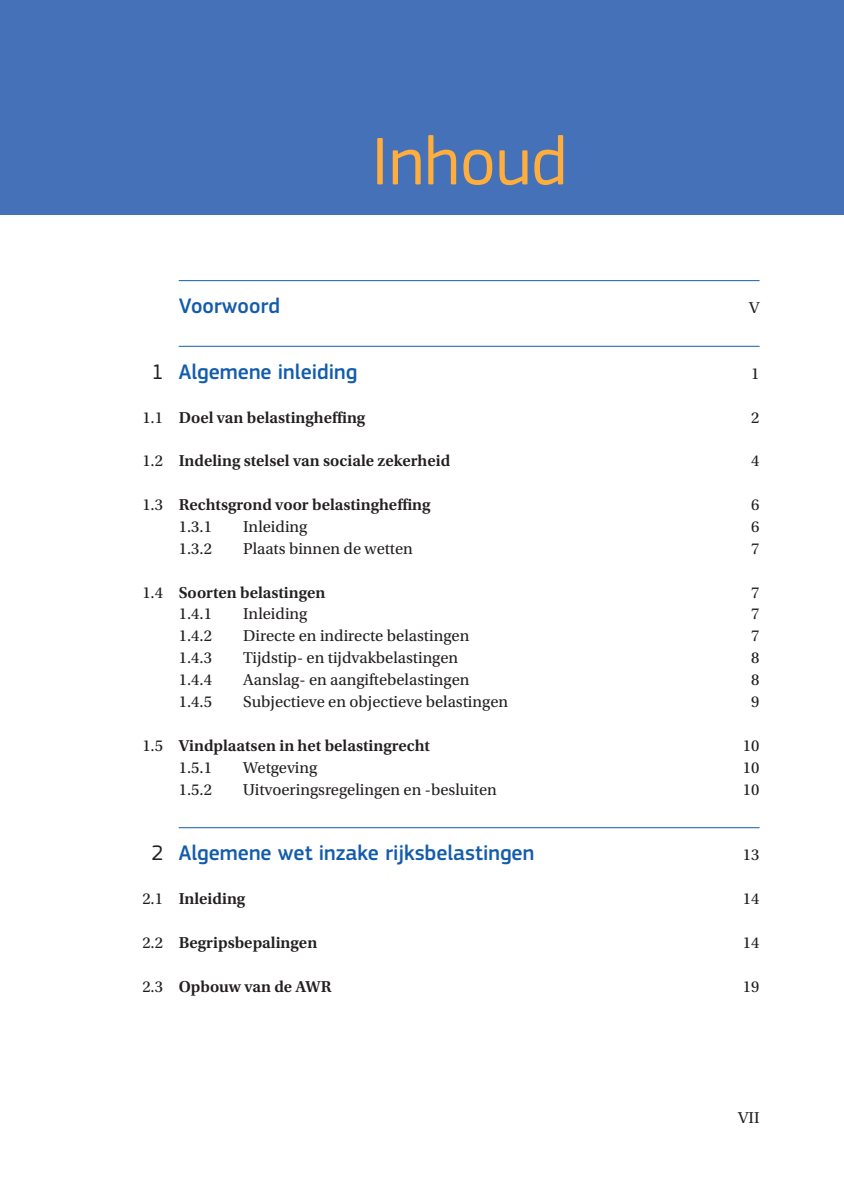
<style>
.page{position:relative;width:844px;height:1191px;background:#fff}
.page>*{position:absolute;margin:0;border:0;box-sizing:border-box;transform-origin:0 0}
.Hoofdstuktekst{font:70px "EC Square Sans Pro";color:#ffad3d}
.t1{font:500 21.88px "EC Square Sans Pro";color:#135cab}
.t2{font:16.62px "Utopia Std";color:#231f20}
.t3{font:600 16.62px "Utopia Std";color:#231f20}
.s1{font-weight:400;color:#231f20}
.s2{font-weight:400}
</style>
<div class="page">
<div style="left:0;top:0;width:843px;height:215px;background:#4471b8"></div>
<hr style="left:179px;top:280px;width:580px;height:1px;background:#135cab">
<hr style="left:179px;top:346px;width:580px;height:1px;background:#135cab">
<hr style="left:179px;top:827px;width:580px;height:1px;background:#135cab">
<p class="Hoofdstuktekst" style="left:371px;top:120px;width:197px">Inhoud</p>
<p class="t1" style="left:179px;top:293px;width:103px">Voorwoord</p>
<p class="t2" style="left:749px;top:299px;width:12px">V</p>
<p class="t1" style="left:152px;top:359px;width:207px"><span class="s1">1</span> Algemene inleiding</p>
<p class="t2" style="left:751px;top:364px;width:10px">1</p>
<p class="t3" style="left:142px;top:408px;width:224px"><span class="s2">1.1</span> Doel van belastingheffing</p>
<p class="t2" style="left:751px;top:408px;width:10px">2</p>
<p class="t3" style="left:142px;top:451px;width:309px"><span class="s2">1.2</span> Indeling stelsel van sociale zekerheid</p>
<p class="t2" style="left:751px;top:452px;width:10px">4</p>
<p class="t3" style="left:142px;top:495px;width:289px"><span class="s2">1.3</span> Rechtsgrond voor belastingheffing</p>
<p class="t2" style="left:751px;top:496px;width:10px">6</p>
<p class="t2" style="left:179px;top:517px;width:35px">1.3.1</p>
<p class="t2" style="left:243px;top:517px;width:66px">Inleiding</p>
<p class="t2" style="left:751px;top:517px;width:10px">6</p>
<p class="t2" style="left:179px;top:539px;width:35px">1.3.2</p>
<p class="t2" style="left:243px;top:539px;width:171px">Plaats binnen de wetten</p>
<p class="t2" style="left:751px;top:539px;width:10px">7</p>
<p class="t3" style="left:142px;top:583px;width:185px"><span class="s2">1.4</span> Soorten belastingen</p>
<p class="t2" style="left:751px;top:583px;width:10px">7</p>
<p class="t2" style="left:179px;top:605px;width:35px">1.4.1</p>
<p class="t2" style="left:243px;top:605px;width:66px">Inleiding</p>
<p class="t2" style="left:751px;top:605px;width:10px">7</p>
<p class="t2" style="left:179px;top:627px;width:35px">1.4.2</p>
<p class="t2" style="left:243px;top:627px;width:227px">Directe en indirecte belastingen</p>
<p class="t2" style="left:751px;top:627px;width:10px">7</p>
<p class="t2" style="left:179px;top:649px;width:35px">1.4.3</p>
<p class="t2" style="left:243px;top:649px;width:216px">Tijdstip- en tijdvakbelastingen</p>
<p class="t2" style="left:751px;top:649px;width:10px">8</p>
<p class="t2" style="left:179px;top:671px;width:35px">1.4.4</p>
<p class="t2" style="left:243px;top:671px;width:228px">Aanslag- en aangiftebelastingen</p>
<p class="t2" style="left:751px;top:671px;width:10px">8</p>
<p class="t2" style="left:179px;top:692px;width:35px">1.4.5</p>
<p class="t2" style="left:243px;top:692px;width:266px">Subjectieve en objectieve belastingen</p>
<p class="t2" style="left:751px;top:692px;width:10px">9</p>
<p class="t3" style="left:142px;top:736px;width:289px"><span class="s2">1.5</span> Vindplaatsen in het belastingrecht</p>
<p class="t2" style="left:742px;top:736px;width:18px">10</p>
<p class="t2" style="left:179px;top:758px;width:35px">1.5.1</p>
<p class="t2" style="left:243px;top:758px;width:76px">Wetgeving</p>
<p class="t2" style="left:742px;top:758px;width:18px">10</p>
<p class="t2" style="left:179px;top:780px;width:35px">1.5.2</p>
<p class="t2" style="left:243px;top:780px;width:255px">Uitvoeringsregelingen en -besluiten</p>
<p class="t2" style="left:742px;top:780px;width:18px">10</p>
<p class="t1" style="left:152px;top:840px;width:384px"><span class="s1">2</span> Algemene wet inzake rijksbelastingen</p>
<p class="t2" style="left:742px;top:846px;width:18px">13</p>
<p class="t3" style="left:142px;top:889px;width:104px"><span class="s2">2.1</span> Inleiding</p>
<p class="t2" style="left:742px;top:889px;width:18px">14</p>
<p class="t3" style="left:142px;top:933px;width:176px"><span class="s2">2.2</span> Begripsbepalingen</p>
<p class="t2" style="left:742px;top:933px;width:18px">14</p>
<p class="t3" style="left:142px;top:976px;width:190px"><span class="s2">2.3</span> Opbouw van de AWR</p>
<p class="t2" style="left:742px;top:977px;width:18px">19</p>
<p class="t2" style="left:738px;top:1108px;width:23px">VII</p>
</div>
